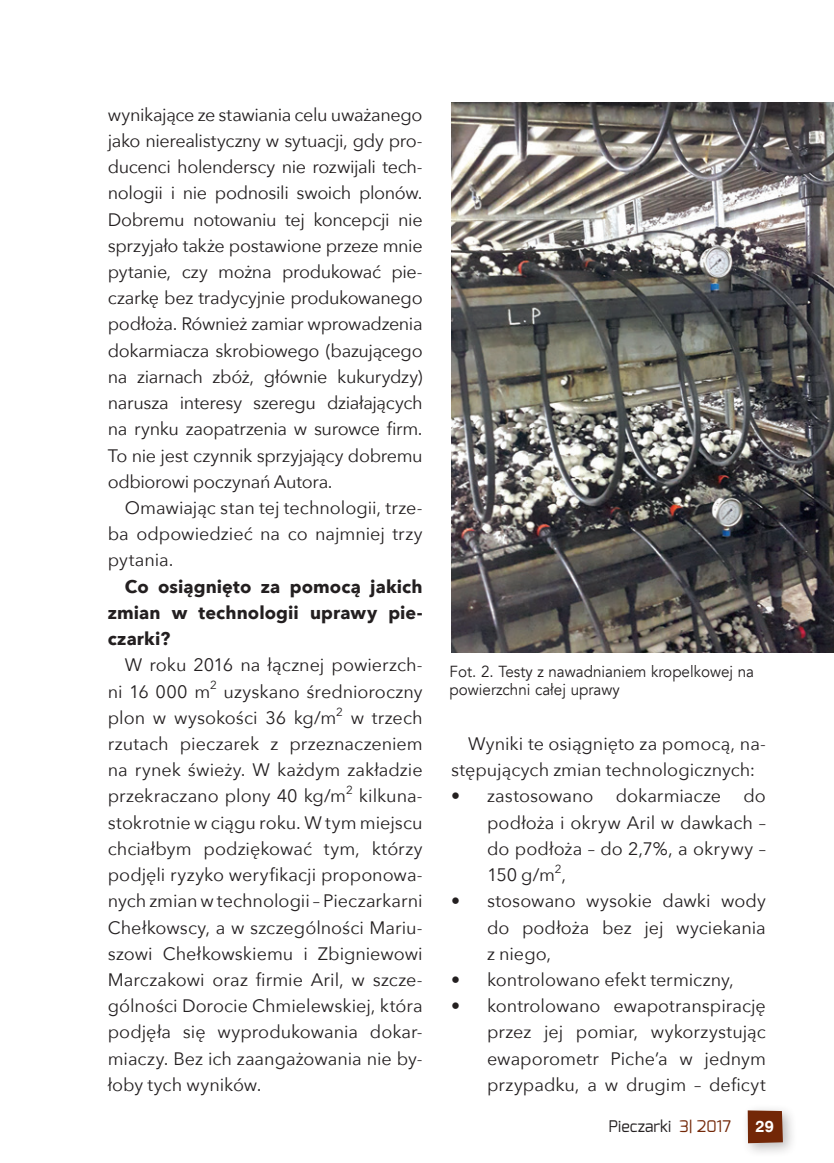
<style>
.page{position:relative;width:834px;height:1163px;background:#fff}
.page>*{position:absolute;margin:0;border:0;box-sizing:border-box;transform-origin:0 0}
.teksty_glowne{font:18px/26.2px "Avenir Next";color:#231f20;text-align:justify}
.teksty_glowne-2{font:700 18px/26.2px "Avenir Next";letter-spacing:.005em;color:#231f20;text-align:justify}
.podpisyFot{font:16px/18px "Avenir";color:#231f20;scale:.95 1}
.t1{font:16px "Exo";color:#231f20}
.t2{font:700 16px "Swis 721 EU";color:#fff}
.teksty_glowne-3{font:11.6px "Avenir Next";color:#231f20}
.s1{color:#732707}
</style>
<div class="page">
<div style="left:740px;top:1103px;width:57px;height:54px;background:#231f20;opacity:.3"></div>
<svg style="left:747px;top:1110px;width:35px;height:32px"></svg>
<img style="left:451px;top:102px;width:382px;height:550px">
<p class="teksty_glowne" style="left:108px;top:101px;width:316px">wynikające ze stawiania celu uważanego jako nierealistyczny w sytuacji, gdy pro&shy;ducenci holenderscy nie rozwijali tech&shy;nologii i nie podnosili swoich plonów.<br>Dobremu notowaniu tej koncepcji nie sprzyjało także postawione przeze mnie pytanie, czy można produkować pie&shy;czarkę bez tradycyjnie produkowanego podłoża. Również zamiar wprowadzenia dokarmiacza skrobiowego (bazującego na ziarnach zbóż, głównie kukurydzy) narusza interesy szeregu działających na rynku zaopatrzenia w surowce firm.<br>To nie jest czynnik sprzyjający dobremu odbiorowi poczynań Autora.</p>
<p class="teksty_glowne" style="left:108px;top:494px;width:316px;text-indent:17px">Omawiając stan tej technologii, trze&shy;ba odpowiedzieć na co najmniej trzy pytania.</p>
<p class="teksty_glowne-2" style="left:108px;top:573px;width:316px;text-indent:17px">Co osiągnięto za pomocą jakich zmian w technologii uprawy pie&shy;czarki?</p>
<p class="teksty_glowne" style="left:108px;top:652px;width:316px;text-indent:17px">W roku 2016 na łącznej powierzch&shy;ni 16 000 m<sup>2</sup> uzyskano średnioroczny plon w wysokości 36 kg/m</p>
<p class="teksty_glowne-3" style="left:336px;top:704px;width:8px">2</p>
<p class="teksty_glowne" style="left:108px;top:704px;width:316px;text-indent:243px">w trzech rzutach pieczarek z przeznaczeniem na rynek świeży. W każdym zakładzie przekraczano plony 40 kg/m</p>
<p class="teksty_glowne-3" style="left:346px;top:783px;width:8px">2</p>
<p class="teksty_glowne" style="left:108px;top:783px;width:316px;text-indent:251px">kilkuna&shy;stokrotnie w ciągu roku. W tym miejscu chciałbym podziękować tym, którzy podjęli ryzyko weryfikacji proponowa&shy;nych zmian w technologii – Pieczarkarni Chełkowscy, a w szczególności Mariu&shy;szowi Chełkowskiemu i Zbigniewowi Marczakowi oraz firmie Aril, w szcze&shy;gólności Dorocie Chmielewskiej, która podjęła się wyprodukowania dokar&shy;miaczy. Bez ich zaangażowania nie by&shy;łoby tych wyników.</p>
<p class="podpisyFot" style="left:449px;top:662px;width:322px">Fot. 2. Testy z nawadnianiem kropelkowej na powierzchni całej uprawy</p>
<p class="teksty_glowne" style="left:451px;top:730px;width:316px;text-indent:17px">Wyniki te osiągnięto za pomocą, na&shy;stępujących zmian technologicznych:</p>
<p class="teksty_glowne" style="left:487px;top:783px;width:280px;text-indent:-36px">• zastosowano dokarmiacze do podłoża i okryw Aril w dawkach – do podłoża – do 2,7%, a okrywy – 150 g/m ,</p>
<p class="teksty_glowne-3" style="left:554px;top:861px;width:8px">2</p>
<p class="teksty_glowne" style="left:487px;top:887px;width:280px;text-indent:-36px">• stosowano wysokie dawki wody do podłoża bez jej wyciekania z niego,</p>
<p class="teksty_glowne" style="left:451px;top:966px;width:284px">• kontrolowano efekt termiczny,</p>
<p class="teksty_glowne" style="left:487px;top:992px;width:280px;text-indent:-36px">• kontrolowano ewapotranspirację przez jej pomiar, wykorzystując ewaporometr Piche’a w jednym przypadku, a w drugim – deficyt</p>
<p class="t1" style="left:608px;top:1115px;width:124px">Pieczarki <span class="s1">3| 2017</span></p>
<p class="t2" style="left:755px;top:1115px;width:20px">29</p>
</div>
